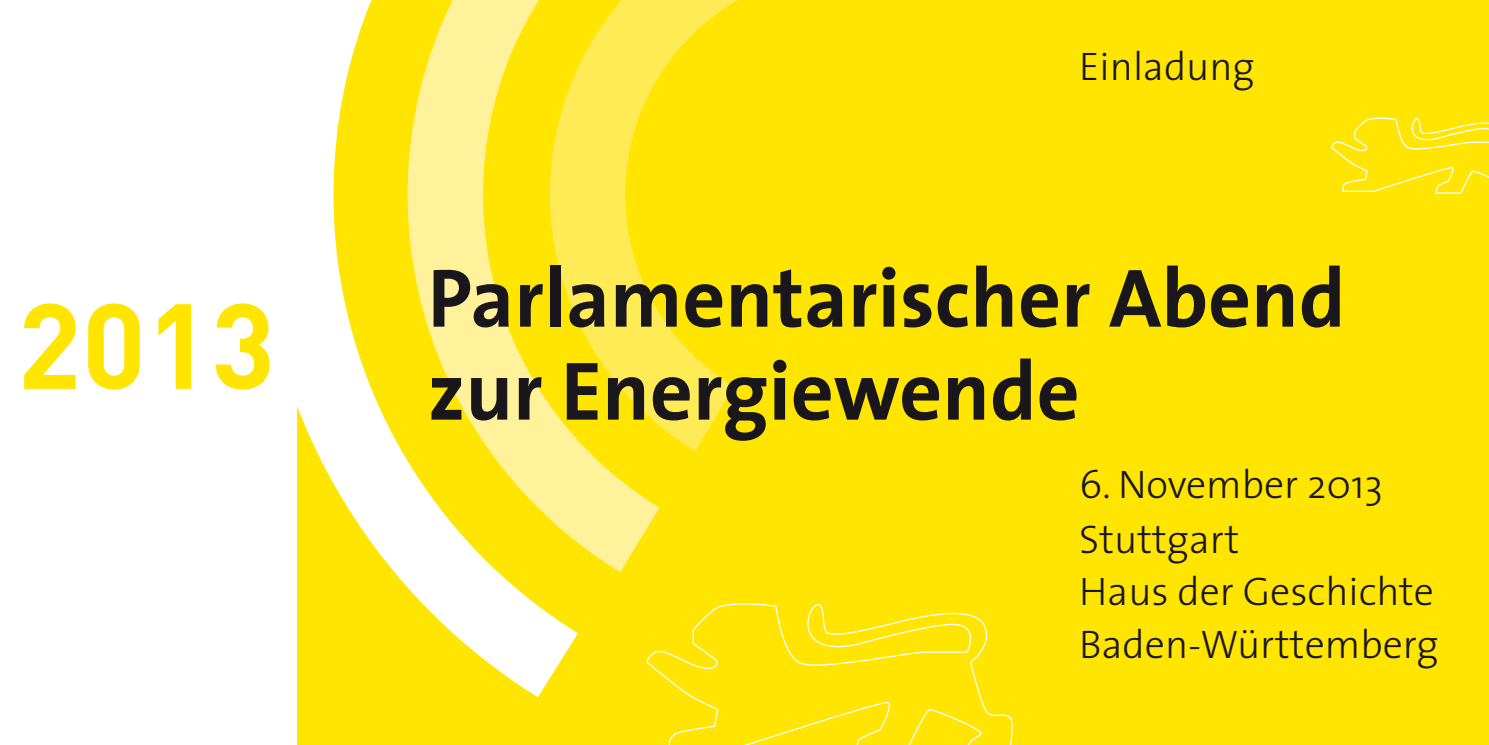
<style>
.page{position:relative;width:1489px;height:745px;background:#fff}
.page>*{position:absolute;margin:0;border:0;box-sizing:border-box;transform-origin:0 0}
.t1{font:700 118.75px "DIN";color:#ffe500}
.t2{font:700 83.5px "The Sans";color:#1a171c}
.t3{font:300 40px/53.2px "The Sans";color:#1a171c}
</style>
<div class="page">
<div style="left:298px;top:0;width:1190px;height:744px;background:#ffe500"></div>
<svg style="left:924px;top:612px;width:88px;height:132px"></svg>
<svg style="left:1331px;top:118px;width:157px;height:75px"></svg>
<svg style="left:297px;top:0;width:627px;height:744px"></svg>
<h1 class="t1" style="left:17px;top:268px;width:260px">2013</h1>
<p class="t3" style="left:1079px;top:39px;width:177px">Einladung</p>
<h2 class="t2" style="left:427px;top:228px;width:919px">Parlamentarischer abend</h2>
<h2 class="t2" style="left:427px;top:321px;width:653px">zur Energiewende</h2>
<p class="t3" style="left:1079px;top:456px;width:361px">6. November 2013<br>Stuttgart<br>Haus der Geschichte<br>Baden-Württemberg</p>
</div>
